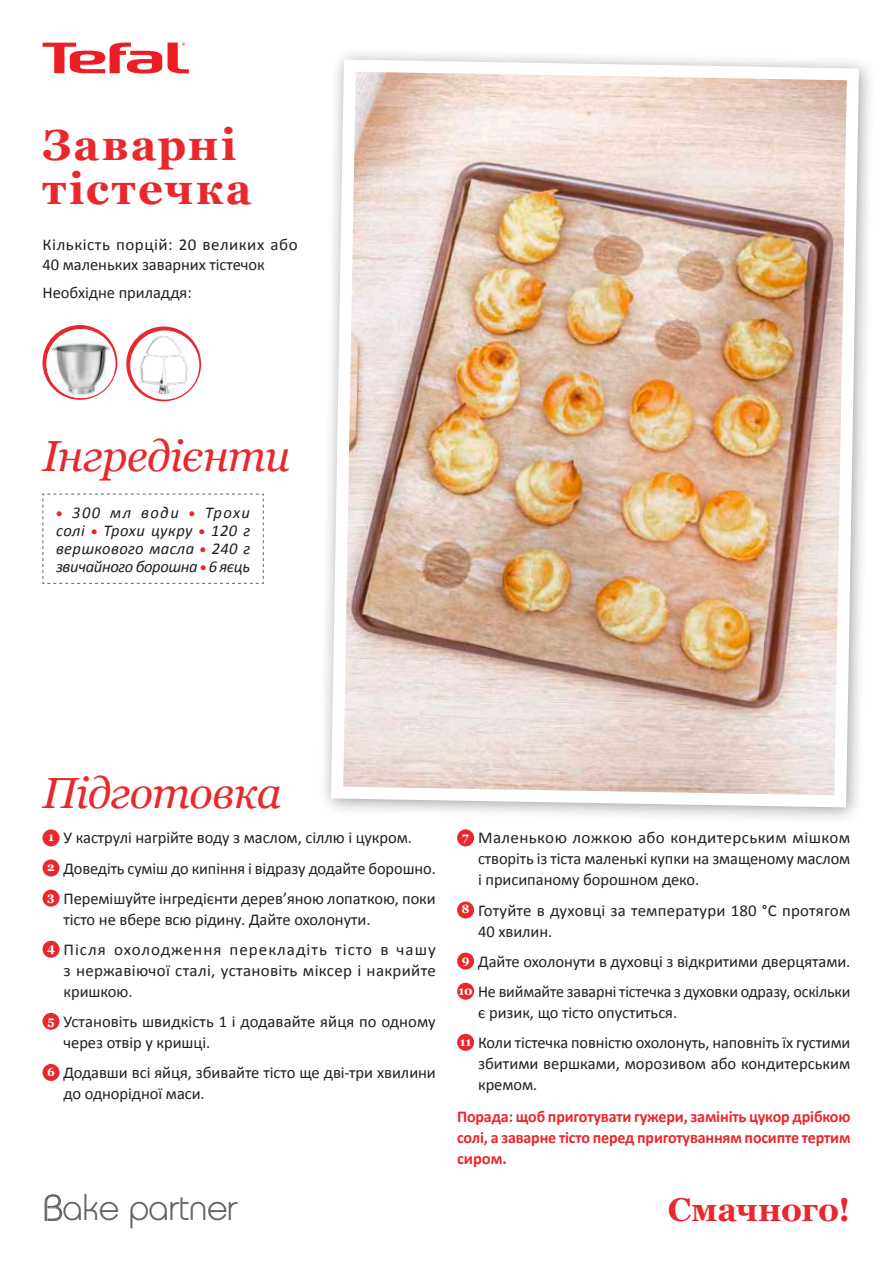
<style>
.page{position:relative;width:893px;height:1263px;background:#fff}
.page>*{position:absolute;margin:0;border:0;box-sizing:border-box;transform-origin:0 0}
.t1{font:italic 43.5px "Georgia";letter-spacing:-.015em;color:#e9282d}
.t2{font:700 43.5px/43.5px "Georgia";letter-spacing:.05em;color:#e9282d}
.t3{font:36px "Moulinettepc";color:#636366}
.t4{font:700 33px "Georgia";letter-spacing:-.01em;color:#e9282d}
.t5{font:16.5px/21px "Calibri";letter-spacing:-.005em;color:#231f20}
.t6{font:700 16.5px/21px "Calibri";letter-spacing:-.01em;color:#e9282d;text-align:justify}
.t7{font:italic 16.5px/18px "Calibri";letter-spacing:.02em;color:#231f20;text-align:justify}
.t8{font:16.5px/30.2px "Calibri";letter-spacing:.04em;color:#231f20}
.t9{font:16.5px/21px "Calibri";letter-spacing:.02em;color:#231f20}
.t10{font:16.5px/21px "Calibri";letter-spacing:.015em;color:#231f20}
.s1{font-family:"Myriad Pro";font-weight:900;font-style:normal;font-stretch:semi-expanded;color:#e9282d}
.s2{font-family:"Georgia";font-weight:700;font-size:12px;color:#fff}
.s3{font-family:"Bauhaus";font-weight:300}
</style>
<div class="page">
<svg style="left:168px;top:43px;width:21px;height:30px"></svg>
<svg style="left:43px;top:43px;width:119px;height:30px"></svg>
<div style="left:43px;top:829px;width:17px;height:17px;background:#e9282d;border-radius:50%"></div>
<div style="left:43px;top:859px;width:17px;height:17px;background:#e9282d;border-radius:50%"></div>
<div style="left:43px;top:890px;width:17px;height:17px;background:#e9282d;border-radius:50%"></div>
<div style="left:43px;top:941px;width:17px;height:17px;background:#e9282d;border-radius:50%"></div>
<div style="left:43px;top:1013px;width:17px;height:17px;background:#e9282d;border-radius:50%"></div>
<div style="left:43px;top:1064px;width:17px;height:17px;background:#e9282d;border-radius:50%"></div>
<div style="left:457px;top:829px;width:17px;height:17px;background:#e9282d;border-radius:50%"></div>
<div style="left:457px;top:901px;width:17px;height:17px;background:#e9282d;border-radius:50%"></div>
<div style="left:457px;top:953px;width:17px;height:17px;background:#e9282d;border-radius:50%"></div>
<div style="left:457px;top:983px;width:17px;height:17px;background:#e9282d;border-radius:50%"></div>
<div style="left:457px;top:1034px;width:17px;height:17px;background:#e9282d;border-radius:50%"></div>
<svg style="left:42px;top:493px;width:222px;height:91px"></svg>
<svg style="left:126px;top:326px;width:75px;height:75px"></svg>
<svg style="left:130px;top:330px;width:69px;height:70px"></svg>
<img style="left:131px;top:333px;width:65px;height:64px">
<svg style="left:43px;top:325px;width:74px;height:75px"></svg>
<div style="left:46px;top:329px;width:70px;height:69px;background:#fff;border-radius:50%"></div>
<img style="left:47px;top:336px;width:67px;height:62px">
<div style="left:319px;top:47px;width:557px;height:778px;background:#231f20;opacity:.42"></div>
<img style="left:325px;top:53px;width:540px;height:760px">
<h1 class="t2" style="left:43px;top:121px;width:211px">Заварні тістечка</h1>
<p class="t5" style="left:43px;top:235px;width:257px;line-height:19.5px">Кількість порцій: 20 великих або<br>40 маленьких заварних тістечок</p>
<p class="t5" style="left:43px;top:281px;width:151px">Необхідне приладдя:</p>
<h1 class="t1" style="left:43px;top:425px;width:249px">Інгредієнти</h1>
<p class="t7" style="left:56px;top:503px;width:196px"><span class="s1">•</span> 300 мл води <span class="s1">•</span> Трохи солі <span class="s1">•</span> Трохи цукру <span class="s1">•</span> 120 г вершкового масла <span class="s1">•</span> 240 г звичайного борошна <span class="s1">•</span> 6 яєць</p>
<h1 class="t1" style="left:43px;top:761px;width:241px">Підготовка</h1>
<p class="t5" style="left:47px;top:822px;width:390px;line-height:30.2px"><span class="s2">1</span> У каструлі нагрійте воду з маслом, сіллю і цукром.<br><span class="s2">2</span> Доведіть суміш до кипіння і відразу додайте борошно.<br><span class="s2">3</span> Перемішуйте інгредієнти дерев’яною лопаткою, поки</p>
<p class="t8" style="left:47px;top:904px;width:390px;text-indent:16px">тісто не вбере всю рідину. Дайте охолонути.<br><span class="s2">4</span> Після охолодження перекладіть тісто в чашу</p>
<p class="t9" style="left:63px;top:959px;width:374px">з нержавіючої сталі, установіть міксер і накрийте кришкою.</p>
<p class="t5" style="left:63px;top:1010px;width:374px;text-indent:-16px"><span class="s2">5</span> Установіть швидкість 1 і додавайте яйця по одному через отвір у кришці.</p>
<p class="t5" style="left:63px;top:1061px;width:374px;text-indent:-16px"><span class="s2">6</span> Додавши всі яйця, збивайте тісто ще дві-три хвилини до однорідної маси.</p>
<p class="t5" style="left:478px;top:827px;width:374px;text-align:justify;text-indent:-16px"><span class="s2">7</span> Маленькою ложкою або кондитерським мішком створіть із тіста маленькі купки на змащеному маслом і присипаному борошном деко.</p>
<p class="t10" style="left:478px;top:899px;width:374px;text-indent:-17px"><span class="s2">8</span> Готуйте в духовці за температури 180 °C протягом<br>40 хвилин.</p>
<p class="t5" style="left:459px;top:945px;width:393px;line-height:30.2px"><span class="s2">9</span> Дайте охолонути в духовці з відкритими дверцятами.<br><span class="s2">10</span> Не виймайте заварні тістечка з духовки одразу, оскільки</p>
<p class="t5" style="left:460px;top:997px;width:392px;line-height:30.2px;text-indent:18px">є ризик, що тісто опуститься.<br><span class="s2">11</span> Коли тістечка повністю охолонуть, наповніть їх густими</p>
<p class="t5" style="left:478px;top:1052px;width:374px">збитими вершками, морозивом або кондитерським кремом.</p>
<p class="t6" style="left:457px;top:1105px;width:395px">Порада: щоб приготувати гужери, замініть цукор дрібкою солі, а заварне тісто перед приготуванням посипте тертим сиром.</p>
<h2 class="t3" style="left:43px;top:1187px;width:196px"><span class="s3">B</span>ake partner</h2>
<h3 class="t4" style="left:668px;top:1185px;width:184px">Смачного!</h3>
</div>
